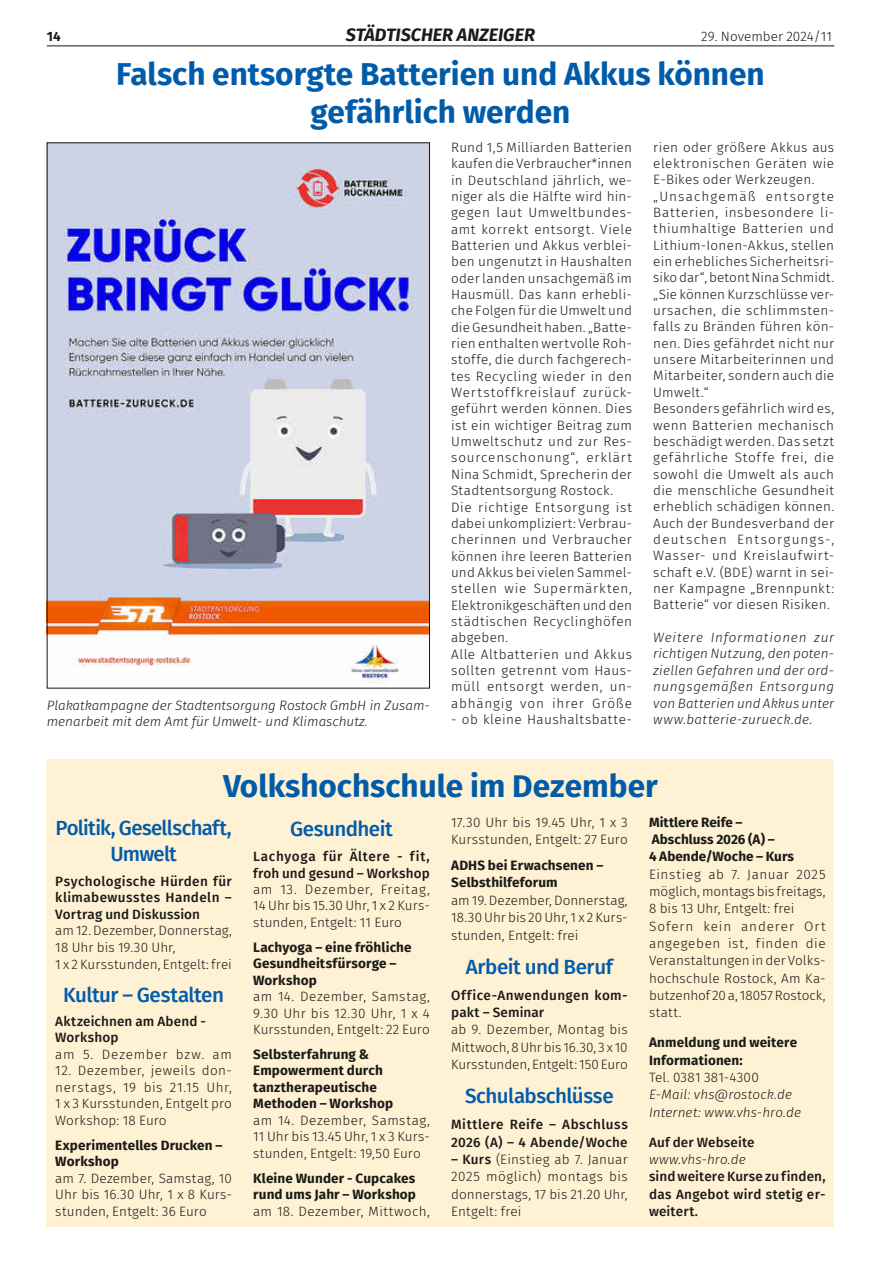
<style>
.page{position:relative;width:881px;height:1263px;background:#fff}
.page>*{position:absolute;margin:0;border:0;box-sizing:border-box;transform-origin:0 0}
.t1{font:700 31.5px/38px "Fira Sans";color:#005ca9;text-align:center}
.t2{font:500 20.55px/25.8px "Fira Sans";letter-spacing:-.03em;color:#005ca9;text-align:center}
.t3{font:italic 700 18px "Fira Sans";color:#1a1a18}
.t4{font:300 13.5px/16.4px "Fira Sans";letter-spacing:.02em;color:#1a1a18;text-align:justify}
.t5{font:700 13.5px/16.5px "Fira Sans";letter-spacing:.01em;color:#1a1a18}
.t6{font:italic 300 13.5px/16.4px "Fira Sans";color:#1a1a18}
.t7{font:500 13.5px/16.5px "Fira Sans";letter-spacing:.02em;color:#1a1a18}
.t8{font:300 13.5px "Fira Sans";color:#1a1a18}
.t9{font:300 13.5px "Fira Sans";letter-spacing:.05em;color:#1a1a18}
.s1{font-weight:500}
</style>
<div class="page">
<hr style="left:47px;top:45px;width:786px;height:1px;background:#6f6f6e">
<hr style="left:47px;top:46px;width:786px;height:1px;background:#6f6f6e">
<div style="left:47px;top:759px;width:786px;height:468px;background:#fff1d4"></div>
<img style="left:49px;top:144px;width:378px;height:540px">
<p class="t5" style="left:47px;top:27px;width:15px">14</p>
<h3 class="t3" style="left:346px;top:20px;width:190px">STÄDTISCHER ANZEIGER</h3>
<p class="t8" style="left:701px;top:27px;width:132px">29. November 2024/11</p>
<h1 class="t1" style="left:116px;top:53px;width:650px">Falsch entsorgte Batterien und Akkus können gefährlich werden</h1>
<p class="t4" style="left:451px;top:139px;width:182px;text-align:left">Rund 1,5 Milliarden Batterien kaufen die Verbraucher*innen in Deutschland jährlich, we&shy;niger als die Hälfte wird hin&shy;gegen laut Umweltbundes&shy;amt korrekt entsorgt. Viele<br>Batterien und Akkus verblei&shy;ben ungenutzt in Haushalten oder landen unsachgemäß im<br>Hausmüll. Das kann erhebli&shy;che Folgen für die Umwelt und die Gesundheit haben. „Batte&shy;rien enthalten wertvolle Roh&shy;stoffe, die durch fachgerech&shy;tes Recycling wieder in den<br>Wertstoffkreislauf zurück&shy;geführt werden können. Dies ist ein wichtiger Beitrag zum<br>Umweltschutz und zur Res&shy;sourcenschonung“, erklärt<br>Nina Schmidt, Sprecherin der<br>Stadtentsorgung Rostock.<br>Die richtige Entsorgung ist dabei unkompliziert: Verbrau&shy;cherinnen und Verbraucher können ihre leeren Batterien und Akkus bei vielen Sammel&shy;stellen wie Supermärkten,<br>Elektronikgeschäften und den städtischen Recyclinghöfen abgeben.<br>Alle Altbatterien und Akkus sollten getrennt vom Haus&shy;müll entsorgt werden, un&shy;abhängig von ihrer Größe</p>
<p class="t4" style="left:451px;top:711px;width:182px">- ob kleine Haushaltsbatte-</p>
<p class="t4" style="left:653px;top:139px;width:182px;text-align:left">rien oder größere Akkus aus elektronischen Geräten wie<br>E-Bikes oder Werkzeugen. „Unsachgemäß entsorgte<br>Batterien, insbesondere li&shy;thiumhaltige Batterien und<br>Lithium-Ionen-Akkus, stellen ein erhebliches Sicherheitsri&shy;siko dar“, betont Nina Schmidt. „Sie können Kurzschlüsse ver&shy;ursachen, die schlimmsten&shy;falls zu Bränden führen kön&shy;nen. Dies gefährdet nicht nur unsere Mitarbeiterinnen und<br>Mitarbeiter, sondern auch die<br>Umwelt.“<br>Besonders gefährlich wird es, wenn Batterien mechanisch beschädigt werden. Das setzt gefährliche Stoffe frei, die sowohl die Umwelt als auch die menschliche Gesundheit erheblich schädigen können.<br>Auch der Bundesverband der deutschen Entsorgungs-,<br>Wasser- und Kreislaufwirt&shy;schaft e.V. (BDE) warnt in sei&shy;ner Kampagne „Brennpunkt:<br>Batterie“ vor diesen Risiken.</p>
<p class="t6" style="left:653px;top:629px;width:182px;text-align:justify">Weitere Informationen zur richtigen Nutzung, den poten&shy;ziellen Gefahren und der ord&shy;nungsgemäßen Entsorgung von Batterien und Akkus unter www.batterie-zurueck.de.</p>
<p class="t6" style="left:47px;top:697px;width:384px">Plakatkampagne der Stadtentsorgung Rostock GmbH in Zusam&shy;menarbeit mit dem Amt für Umwelt- und Klimaschutz.</p>
<h1 class="t1" style="left:223px;top:765px;width:436px">Volkshochschule im Dezember</h1>
<h2 class="t2" style="left:55px;top:814px;width:178px">Politik, Gesellschaft,<br>Umwelt</h2>
<p class="t7" style="left:55px;top:872px;width:178px;text-align:justify">Psychologische Hürden für klimabewusstes Handeln – Vortrag und Diskussion</p>
<p class="t4" style="left:55px;top:922px;width:178px;line-height:16.8px;text-align:left">am 12. Dezember, Donnerstag,<br>18 Uhr bis 19.30 Uhr,<br>1 x 2 Kursstunden, Entgelt: frei</p>
<h2 class="t2" style="left:63px;top:980px;width:162px">Kultur – Gestalten</h2>
<p class="t7" style="left:55px;top:1012px;width:152px">Aktzeichnen am Abend -<br>Workshop</p>
<p class="t9" style="left:55px;top:1044px;width:178px">am 5. Dezember bzw. am</p>
<p class="t4" style="left:55px;top:1062px;width:178px">12. Dezember, jeweils don&shy;nerstags, 19 bis 21.15 Uhr, 1 x 3 Kursstunden, Entgelt pro Workshop: 18 Euro</p>
<p class="t5" style="left:55px;top:1136px;width:169px">Experimentelles Drucken –<br>Workshop</p>
<p class="t4" style="left:55px;top:1169px;width:178px;line-height:16.8px">am 7. Dezember, Samstag, 10<br>Uhr bis 16.30 Uhr, 1 x 8 Kurs&shy;stunden, Entgelt: 36 Euro</p>
<p class="t5" style="left:648px;top:812px;width:146px;line-height:17.2px">Mittlere Reife –<br>Abschluss 2026 (A) –<br>4 Abende/Woche – Kurs</p>
<p class="t4" style="left:648px;top:865px;width:178px;line-height:17.2px;text-align:left">Einstieg ab 7. Januar 2025 möglich, montags bis freitags,<br>8 bis 13 Uhr, Entgelt: frei<br>Sofern kein anderer Ort angegeben ist, finden die<br>Veranstaltungen in der Volks&shy;hochschule Rostock, Am Ka&shy;butzenhof 20 a, 18057 Rostock, statt.</p>
<p class="t5" style="left:648px;top:1033px;width:149px;line-height:17.2px">Anmeldung und weitere<br>Informationen:</p>
<p class="t4" style="left:648px;top:1069px;width:111px">Tel. 0381 381-4300</p>
<p class="t6" style="left:648px;top:1086px;width:153px;line-height:17.2px">E-Mail: vhs@rostock.de<br>Internet: www.vhs-hro.de</p>
<p class="t7" style="left:648px;top:1133px;width:107px">Auf der Webseite</p>
<p class="t6" style="left:648px;top:1151px;width:98px">www.vhs-hro.de</p>
<p class="t7" style="left:648px;top:1167px;width:178px;line-height:17.2px;text-align:justify">sind weitere Kurse zu finden, das Angebot wird stetig er&shy;weitert.</p>
<p class="t4" style="left:451px;top:813px;width:178px;line-height:17.4px">17.30 Uhr bis 19.45 Uhr, 1 x 3<br>Kursstunden, Entgelt: 27 Euro</p>
<p class="t5" style="left:451px;top:856px;width:154px;line-height:17.4px">ADHS bei Erwachsenen –<br>Selbsthilfeforum</p>
<p class="t4" style="left:451px;top:891px;width:178px;line-height:17.4px">am 19. Dezember, Donnerstag, 18.30 Uhr bis 20 Uhr, 1 x 2 Kurs&shy;stunden, Entgelt: frei</p>
<h2 class="t2" style="left:465px;top:953px;width:149px">Arbeit und Beruf</h2>
<p class="t7" style="left:451px;top:985px;width:178px;line-height:17.4px">Office-Anwendungen kom&shy;pakt – Seminar</p>
<p class="t4" style="left:451px;top:1021px;width:178px;line-height:17.4px">ab 9. Dezember, Montag bis Mittwoch, 8 Uhr bis 16.30, 3 x 10<br>Kursstunden, Entgelt: 150 Euro</p>
<h2 class="t2" style="left:465px;top:1082px;width:150px">Schulabschlüsse</h2>
<p class="t7" style="left:451px;top:1115px;width:178px;line-height:17.4px">Mittlere Reife – Abschluss<br>2026 (A) – 4 Abende/Woche</p>
<p class="t4" style="left:451px;top:1150px;width:178px;line-height:17.4px"><span class="s1">– Kurs</span> (Einstieg ab 7. Januar 2025 möglich) montags bis donnerstags, 17 bis 21.20 Uhr, Entgelt: frei</p>
<h2 class="t2" style="left:290px;top:814px;width:104px">Gesundheit</h2>
<p class="t7" style="left:253px;top:847px;width:178px">Lachyoga für Ältere - fit, froh und gesund – Workshop</p>
<p class="t4" style="left:253px;top:881px;width:178px">am 13. Dezember, Freitag, 14 Uhr bis 15.30 Uhr, 1 x 2 Kurs&shy;stunden, Entgelt: 11 Euro</p>
<p class="t5" style="left:253px;top:938px;width:160px">Lachyoga – eine fröhliche<br>Gesundheitsfürsorge –<br>Workshop</p>
<p class="t4" style="left:253px;top:988px;width:178px">am 14. Dezember, Samstag, 9.30 Uhr bis 12.30 Uhr, 1 x 4<br>Kursstunden, Entgelt: 22 Euro</p>
<p class="t5" style="left:253px;top:1045px;width:141px">Selbsterfahrung &amp;<br>Empowerment durch tanztherapeutische<br>Methoden – Workshop</p>
<p class="t4" style="left:253px;top:1112px;width:178px">am 14. Dezember, Samstag, 11 Uhr bis 13.45 Uhr, 1 x 3 Kurs&shy;stunden, Entgelt: 19,50 Euro</p>
<p class="t5" style="left:253px;top:1169px;width:164px">Kleine Wunder - Cupcakes rund ums Jahr – Workshop</p>
<p class="t4" style="left:253px;top:1203px;width:178px">am 18. Dezember, Mittwoch,</p>
</div>
